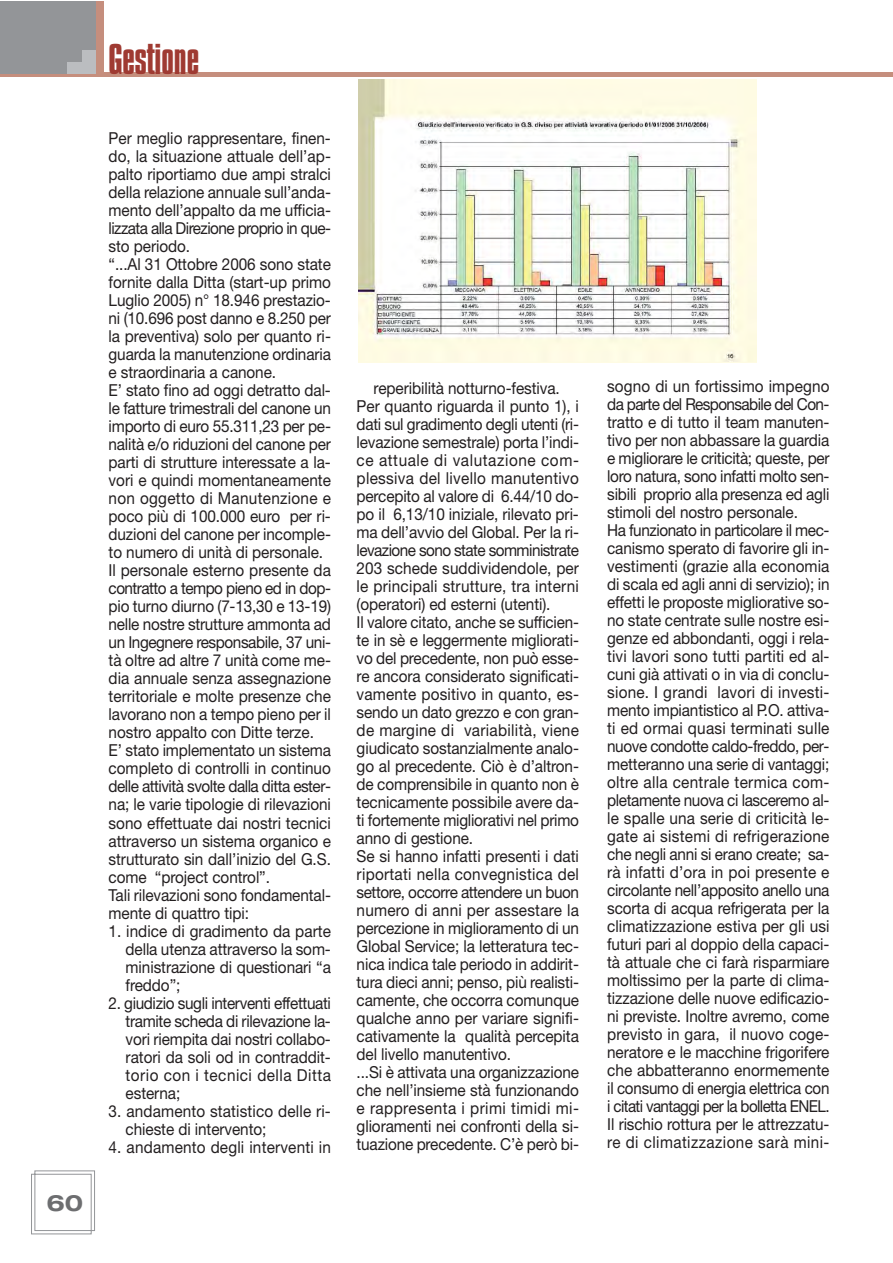
<style>
.page{position:relative;width:893px;height:1263px;background:#fff}
.page>*{position:absolute;margin:0;border:0;box-sizing:border-box;transform-origin:0 0}
.t1{font:45px "Compacta Plain";color:#9f3a32}
.t2{font:700 expanded 22.5px "Helvetica Neue";color:#6d6e70}
.t3{font:16.5px/18px "Helvetica Neue";letter-spacing:-.005em;color:#231f20;scale:.93 1}
</style>
<div class="page">
<div style="left:95px;top:1px;width:9px;height:72px;background:#c58e7d"></div>
<hr style="left:0;top:73px;width:893px;height:4px;background:#c58e7d">
<div style="left:0;top:1px;width:96px;height:73px;background:#939598"></div>
<div style="left:67px;top:50px;width:29px;height:24px;background:#bbbdc0"></div>
<div style="left:64px;top:46px;width:17px;height:16px;background:#939598"></div>
<svg style="left:31px;top:1170px;width:64px;height:65px"></svg>
<img style="left:358px;top:80px;width:398px;height:282px">
<h2 class="t2" style="left:46px;top:1194px;width:38px">60</h2>
<h1 class="t1" style="left:108px;top:42px;width:92px">Gestione</h1>
<p class="t3" style="left:109px;top:131px;width:241px">Per meglio rappresentare, finen&shy;do, la situazione attuale dell’ap&shy;palto riportiamo due ampi stralci della relazione annuale sull’anda&shy;mento dell’appalto da me ufficia&shy;lizzata alla Direzione proprio in que&shy;sto periodo.<br>“...Al 31 Ottobre 2006 sono state fornite dalla Ditta (start-up primo Luglio 2005) n° 18.946 prestazio&shy;ni (10.696 post danno e 8.250 per la preventiva) solo per quanto ri&shy;guarda la manutenzione ordinaria e straordinaria a canone.<br>E’ stato fino ad oggi detratto dal&shy;le fatture trimestrali del canone un importo di euro 55.311,23 per pe&shy;nalità e/o riduzioni del canone per parti di strutture interessate a la&shy;vori e quindi momentaneamente non oggetto di Manutenzione e poco più di 100.000 euro per ri&shy;duzioni del canone per incomple&shy;to numero di unità di personale.<br>Il personale esterno presente da contratto a tempo pieno ed in dop&shy;pio turno diurno (7-13,30 e 13-19) nelle nostre strutture ammonta ad un Ingegnere responsabile, 37 uni&shy;tà oltre ad altre 7 unità come me&shy;dia annuale senza assegnazione territoriale e molte presenze che lavorano non a tempo pieno per il nostro appalto con Ditte terze.<br>E’ stato implementato un sistema completo di controlli in continuo delle attività svolte dalla ditta ester&shy;na; le varie tipologie di rilevazioni sono effettuate dai nostri tecnici attraverso un sistema organico e strutturato sin dall’inizio del G.S. come “project control”.<br>Tali rilevazioni sono fondamental&shy;mente di quattro tipi:</p>
<p class="t3" style="left:126px;top:923px;width:222px;text-align:justify;text-indent:-17px">1. indice di gradimento da parte della utenza attraverso la som&shy;ministrazione di questionari “a freddo”;</p>
<p class="t3" style="left:126px;top:995px;width:222px;text-align:justify;text-indent:-17px">2. giudizio sugli interventi effettuati tramite scheda di rilevazione la&shy;vori riempita dai nostri collabo&shy;ratori da soli od in contraddit&shy;torio con i tecnici della Ditta esterna;</p>
<p class="t3" style="left:126px;top:1103px;width:222px;text-indent:-17px">3. andamento statistico delle ri&shy;chieste di intervento;</p>
<p class="t3" style="left:109px;top:1139px;width:241px">4. andamento degli interventi in</p>
<p class="t3" style="left:357px;top:381px;width:241px;text-indent:17px">reperibilità notturno-festiva.<br>Per quanto riguarda il punto 1), i dati sul gradimento degli utenti (ri&shy;levazione semestrale) porta l’indi&shy;ce attuale di valutazione com&shy;plessiva del livello manutentivo percepito al valore di 6.44/10 do&shy;po il 6,13/10 iniziale, rilevato pri&shy;ma dell’avvio del Global. Per la ri&shy;levazione sono state somministrate 203 schede suddividendole, per le principali strutture, tra interni (operatori) ed esterni (utenti).<br>Il valore citato, anche se sufficien&shy;te in sè e leggermente migliorati&shy;vo del precedente, non può esse&shy;re ancora considerato significati&shy;vamente positivo in quanto, es&shy;sendo un dato grezzo e con gran&shy;de margine di variabilità, viene giudicato sostanzialmente analo&shy;go al precedente. Ciò è d’altron&shy;de comprensibile in quanto non è tecnicamente possibile avere da&shy;ti fortemente migliorativi nel primo anno di gestione.<br>Se si hanno infatti presenti i dati riportati nella convegnistica del settore, occorre attendere un buon numero di anni per assestare la percezione in miglioramento di un Global Service; la letteratura tec&shy;nica indica tale periodo in addirit&shy;tura dieci anni; penso, più realisti&shy;camente, che occorra comunque qualche anno per variare signifi&shy;cativamente la qualità percepita del livello manutentivo.<br>...Si è attivata una organizzazione che nell’insieme stà funzionando e rappresenta i primi timidi mi&shy;glioramenti nei confronti della si&shy;tuazione precedente. C’è però bi-</p>
<p class="t3" style="left:607px;top:379px;width:241px">sogno di un fortissimo impegno da parte del Responsabile del Con&shy;tratto e di tutto il team manuten&shy;tivo per non abbassare la guardia e migliorare le criticità; queste, per loro natura, sono infatti molto sen&shy;sibili proprio alla presenza ed agli stimoli del nostro personale.<br>Ha funzionato in particolare il mec&shy;canismo sperato di favorire gli in&shy;vestimenti (grazie alla economia di scala ed agli anni di servizio); in effetti le proposte migliorative so&shy;no state centrate sulle nostre esi&shy;genze ed abbondanti, oggi i rela&shy;tivi lavori sono tutti partiti ed al&shy;cuni già attivati o in via di conclu&shy;sione. I grandi lavori di investi&shy;mento impiantistico al P.O. attiva&shy;ti ed ormai quasi terminati sulle nuove condotte caldo-freddo, per&shy;metteranno una serie di vantaggi; oltre alla centrale termica com&shy;pletamente nuova ci lasceremo al&shy;le spalle una serie di criticità le&shy;gate ai sistemi di refrigerazione che negli anni si erano create; sa&shy;rà infatti d’ora in poi presente e circolante nell’apposito anello una scorta di acqua refrigerata per la climatizzazione estiva per gli usi futuri pari al doppio della capaci&shy;tà attuale che ci farà risparmiare moltissimo per la parte di clima&shy;tizzazione delle nuove edificazio&shy;ni previste. Inoltre avremo, come previsto in gara, il nuovo coge&shy;neratore e le macchine frigorifere che abbatteranno enormemente il consumo di energia elettrica con i citati vantaggi per la bolletta ENEL.<br>Il rischio rottura per le attrezzatu&shy;re di climatizzazione sarà mini-</p>
</div>
